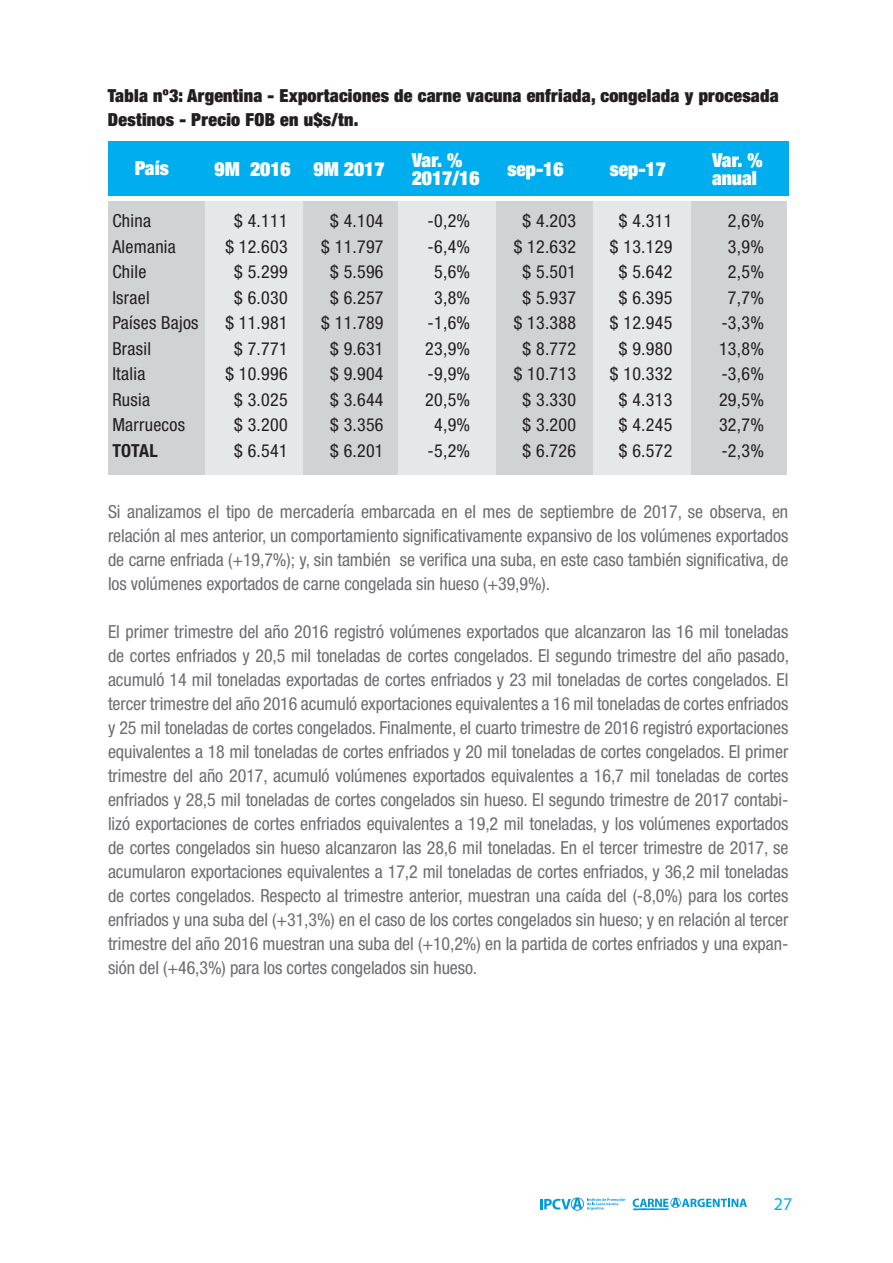
<style>
.page{position:relative;width:893px;height:1263px;background:#fff}
.page>*{position:absolute;margin:0;border:0;box-sizing:border-box;transform-origin:0 0}
.t1{font:900 expanded 19.5px/18px "Helvetica Neue";color:#fff}
.t2{font:condensed 18px/24px "Helvetica Neue";letter-spacing:-.005em;color:#6c6d70;text-align:justify}
.t3{font:condensed 18px "Helvetica Neue";letter-spacing:.015em;color:#231f20}
.t4{font:900 expanded 18px/24px "Helvetica Neue";letter-spacing:.015em;color:#231f20}
.t5{font:700 condensed 18px "Helvetica Neue";letter-spacing:.005em;color:#231f20}
.t6{font:18px "Myriad Pro";color:#00aeef}
</style>
<div class="page">
<svg style="left:633px;top:1198px;width:114px;height:12px"></svg>
<svg style="left:540px;top:1197px;width:85px;height:14px"></svg>
<div style="left:108px;top:141px;width:680px;height:54px;background:#00aeef"></div>
<div style="left:108px;top:201px;width:97px;height:274px;background:#d1d2d4"></div>
<div style="left:496px;top:201px;width:97px;height:274px;background:#d1d2d4"></div>
<div style="left:302px;top:201px;width:97px;height:274px;background:#d1d2d4"></div>
<div style="left:690px;top:201px;width:97px;height:274px;background:#d1d2d4"></div>
<div style="left:205px;top:201px;width:97px;height:274px;background:#e6e7e9"></div>
<div style="left:593px;top:201px;width:97px;height:274px;background:#e6e7e9"></div>
<div style="left:399px;top:201px;width:97px;height:274px;background:#e6e7e9"></div>
<p class="t4" style="left:108px;top:83px;width:672px">Tabla nº3: Argentina - Exportaciones de carne vacuna enfriada, congelada y procesada<br>Destinos - Precio FOB en u$s/tn.</p>
<p class="t1" style="left:135px;top:158px;width:35px">País</p>
<p class="t1" style="left:215px;top:160px;width:78px">9M 2016</p>
<p class="t1" style="left:314px;top:160px;width:72px">9M 2017</p>
<p class="t1" style="left:412px;top:151px;width:69px">Var. %<br>2017/16</p>
<p class="t1" style="left:508px;top:160px;width:58px">sep-16</p>
<p class="t1" style="left:610px;top:160px;width:58px">sep-17</p>
<p class="t1" style="left:712px;top:151px;width:52px">Var. %</p>
<p class="t1" style="left:712px;top:169px;width:46px">anual</p>
<p class="t3" style="left:112px;top:210px;width:40px">China</p>
<p class="t3" style="left:112px;top:236px;width:65px">Alemania</p>
<p class="t3" style="left:112px;top:261px;width:36px">Chile</p>
<p class="t3" style="left:112px;top:287px;width:39px">Israel</p>
<p class="t3" style="left:112px;top:312px;width:88px">Países Bajos</p>
<p class="t3" style="left:112px;top:338px;width:40px">Brasil</p>
<p class="t3" style="left:112px;top:363px;width:35px">Italia</p>
<p class="t3" style="left:112px;top:389px;width:39px">Rusia</p>
<p class="t3" style="left:112px;top:414px;width:74px">Marruecos</p>
<p class="t5" style="left:112px;top:439px;width:47px">TOTAL</p>
<p class="t3" style="left:234px;top:210px;width:55px">$ 4.111</p>
<p class="t3" style="left:225px;top:236px;width:64px">$ 12.603</p>
<p class="t3" style="left:234px;top:261px;width:55px">$ 5.299</p>
<p class="t3" style="left:234px;top:287px;width:55px">$ 6.030</p>
<p class="t3" style="left:225px;top:312px;width:64px">$ 11.981</p>
<p class="t3" style="left:234px;top:338px;width:55px">$ 7.771</p>
<p class="t3" style="left:225px;top:363px;width:64px">$ 10.996</p>
<p class="t3" style="left:234px;top:389px;width:55px">$ 3.025</p>
<p class="t3" style="left:234px;top:414px;width:55px">$ 3.200</p>
<p class="t3" style="left:234px;top:440px;width:55px">$ 6.541</p>
<p class="t3" style="left:330px;top:210px;width:55px">$ 4.104</p>
<p class="t3" style="left:321px;top:236px;width:64px">$ 11.797</p>
<p class="t3" style="left:330px;top:261px;width:55px">$ 5.596</p>
<p class="t3" style="left:330px;top:287px;width:55px">$ 6.257</p>
<p class="t3" style="left:321px;top:312px;width:64px">$ 11.789</p>
<p class="t3" style="left:330px;top:338px;width:55px">$ 9.631</p>
<p class="t3" style="left:330px;top:363px;width:55px">$ 9.904</p>
<p class="t3" style="left:330px;top:389px;width:55px">$ 3.644</p>
<p class="t3" style="left:330px;top:414px;width:55px">$ 3.356</p>
<p class="t3" style="left:330px;top:440px;width:55px">$ 6.201</p>
<p class="t3" style="left:428px;top:210px;width:44px">-0,2%</p>
<p class="t3" style="left:428px;top:236px;width:44px">-6,4%</p>
<p class="t3" style="left:434px;top:261px;width:38px">5,6%</p>
<p class="t3" style="left:434px;top:287px;width:38px">3,8%</p>
<p class="t3" style="left:428px;top:312px;width:44px">-1,6%</p>
<p class="t3" style="left:425px;top:338px;width:46px">23,9%</p>
<p class="t3" style="left:428px;top:363px;width:44px">-9,9%</p>
<p class="t3" style="left:425px;top:389px;width:46px">20,5%</p>
<p class="t3" style="left:434px;top:414px;width:38px">4,9%</p>
<p class="t3" style="left:428px;top:440px;width:44px">-5,2%</p>
<p class="t3" style="left:523px;top:210px;width:55px">$ 4.203</p>
<p class="t3" style="left:514px;top:236px;width:64px">$ 12.632</p>
<p class="t3" style="left:523px;top:261px;width:55px">$ 5.501</p>
<p class="t3" style="left:523px;top:287px;width:55px">$ 5.937</p>
<p class="t3" style="left:514px;top:312px;width:64px">$ 13.388</p>
<p class="t3" style="left:523px;top:338px;width:55px">$ 8.772</p>
<p class="t3" style="left:514px;top:363px;width:64px">$ 10.713</p>
<p class="t3" style="left:523px;top:389px;width:55px">$ 3.330</p>
<p class="t3" style="left:523px;top:414px;width:55px">$ 3.200</p>
<p class="t3" style="left:523px;top:440px;width:55px">$ 6.726</p>
<p class="t3" style="left:619px;top:210px;width:55px">$ 4.311</p>
<p class="t3" style="left:610px;top:236px;width:64px">$ 13.129</p>
<p class="t3" style="left:619px;top:261px;width:55px">$ 5.642</p>
<p class="t3" style="left:619px;top:287px;width:55px">$ 6.395</p>
<p class="t3" style="left:610px;top:312px;width:64px">$ 12.945</p>
<p class="t3" style="left:619px;top:338px;width:55px">$ 9.980</p>
<p class="t3" style="left:610px;top:363px;width:64px">$ 10.332</p>
<p class="t3" style="left:619px;top:389px;width:55px">$ 4.313</p>
<p class="t3" style="left:619px;top:414px;width:55px">$ 4.245</p>
<p class="t3" style="left:619px;top:440px;width:55px">$ 6.572</p>
<p class="t3" style="left:728px;top:210px;width:38px">2,6%</p>
<p class="t3" style="left:728px;top:236px;width:38px">3,9%</p>
<p class="t3" style="left:728px;top:261px;width:38px">2,5%</p>
<p class="t3" style="left:728px;top:287px;width:38px">7,7%</p>
<p class="t3" style="left:721px;top:312px;width:44px">-3,3%</p>
<p class="t3" style="left:719px;top:338px;width:46px">13,8%</p>
<p class="t3" style="left:721px;top:363px;width:44px">-3,6%</p>
<p class="t3" style="left:719px;top:389px;width:46px">29,5%</p>
<p class="t3" style="left:719px;top:414px;width:46px">32,7%</p>
<p class="t3" style="left:721px;top:440px;width:44px">-2,3%</p>
<p class="t2" style="left:108px;top:499px;width:682px">Si analizamos el tipo de mercadería embarcada en el mes de septiembre de 2017, se observa, en relación al mes anterior, un comportamiento significativamente expansivo de los volúmenes exportados de carne enfriada (+19,7%); y, sin también se verifica una suba, en este caso también significativa, de los volúmenes exportados de carne congelada sin hueso (+39,9%).</p>
<p class="t2" style="left:108px;top:619px;width:683px">El primer trimestre del año 2016 registró volúmenes exportados que alcanzaron las 16 mil toneladas de cortes enfriados y 20,5 mil toneladas de cortes congelados. El segundo trimestre del año pasado, acumuló 14 mil toneladas exportadas de cortes enfriados y 23 mil toneladas de cortes congelados. El tercer trimestre del año 2016 acumuló exportaciones equivalentes a 16 mil toneladas de cortes enfriados y 25 mil toneladas de cortes congelados. Finalmente, el cuarto trimestre de 2016 registró exportaciones equivalentes a 18 mil toneladas de cortes enfriados y 20 mil toneladas de cortes congelados. El primer trimestre del año 2017, acumuló volúmenes exportados equivalentes a 16,7 mil toneladas de cortes enfriados y 28,5 mil toneladas de cortes congelados sin hueso. El segundo trimestre de 2017 contabi&shy;lizó exportaciones de cortes enfriados equivalentes a 19,2 mil toneladas, y los volúmenes exportados de cortes congelados sin hueso alcanzaron las 28,6 mil toneladas. En el tercer trimestre de 2017, se acumularon exportaciones equivalentes a 17,2 mil toneladas de cortes enfriados, y 36,2 mil toneladas de cortes congelados. Respecto al trimestre anterior, muestran una caída del (-8,0%) para los cortes enfriados y una suba del (+31,3%) en el caso de los cortes congelados sin hueso; y en relación al tercer trimestre del año 2016 muestran una suba del (+10,2%) en la partida de cortes enfriados y una expan&shy;sión del (+46,3%) para los cortes congelados sin hueso.</p>
<p class="t6" style="left:774px;top:1193px;width:20px">27</p>
</div>
